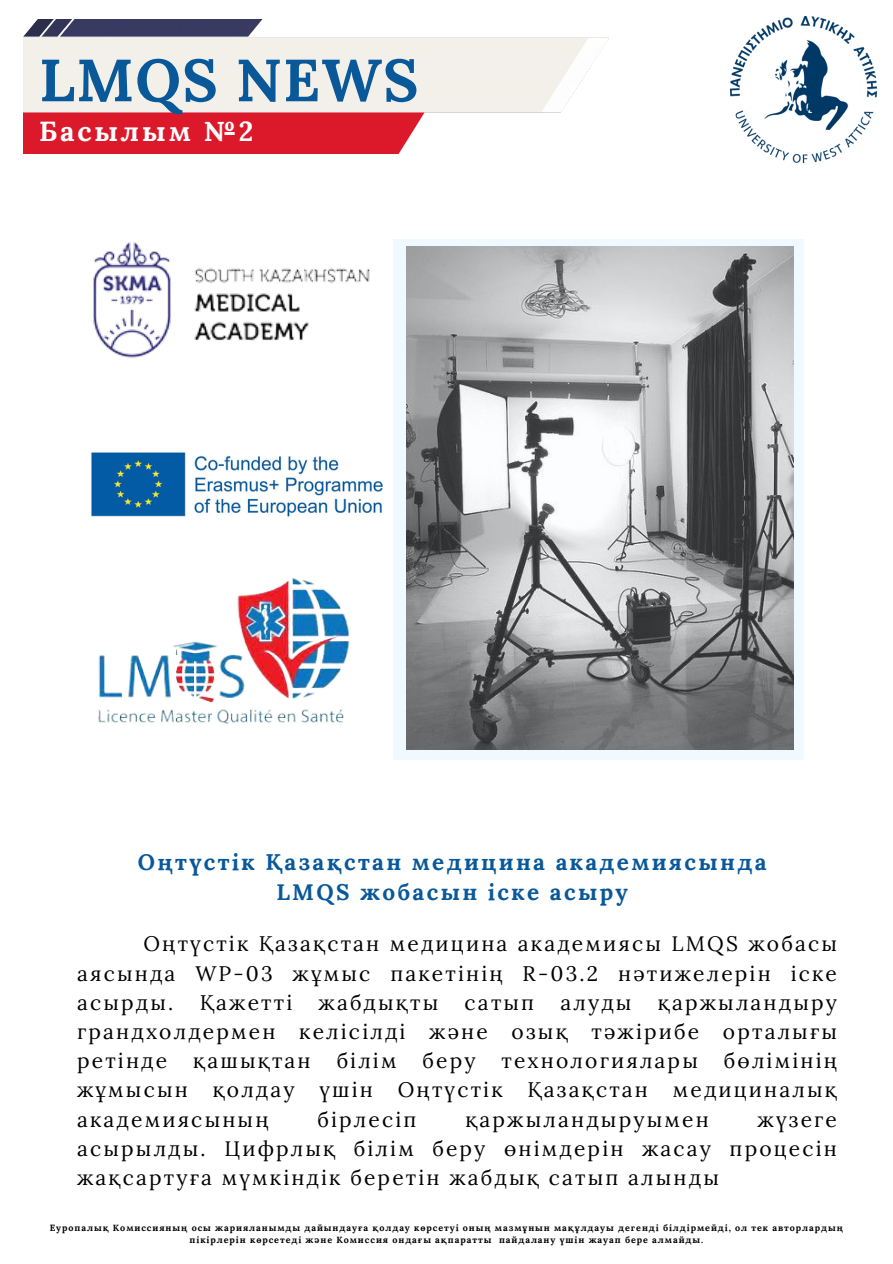
<style>
.page{position:relative;width:893px;height:1264px;background:#fff}
.page>*{position:absolute;margin:0;border:0;box-sizing:border-box;transform-origin:0 0}
.t1{font:700 59.4px "Lora";letter-spacing:.02em;color:#095899}
.t2{font:700 27.45px "Lora";letter-spacing:.105em;color:#fff}
.t3{font:700 22.5px/30.3px "Lora";letter-spacing:.105em;color:#095899;text-align:center}
.t4{font:21px/29.2px "Lora";letter-spacing:.105em;color:#000;text-align:justify}
.t5{font:700 9px/12px "Lora";letter-spacing:.105em;color:#000;text-align:center}
</style>
<div class="page">
<img style="left:24px;top:20px;width:584px;height:134px">
<img style="left:730px;top:16px;width:146px;height:147px">
<img style="left:91px;top:452px;width:292px;height:65px">
<div style="left:393px;top:239px;width:410px;height:520px;background:#f0f9ff"></div>
<img style="left:406px;top:247px;width:387px;height:502px">
<img style="left:98px;top:578px;width:252px;height:147px">
<img style="left:93px;top:242px;width:398px;height:118px">
<p class="t1" style="left:39px;top:41px;width:381px">LMQS NEWS</p>
<p class="t2" style="left:39px;top:114px;width:216px">Басылым №2</p>
<p class="t3" style="left:138px;top:846px;width:630px">Оңтүстік Қазақстан медицина академиясында<br>LMQS жобасын іске асыру</p>
<p class="t4" style="left:77px;top:928px;width:761px;text-indent:66px">Оңтүстік Қазақстан медицина академиясы LMQS жобасы аясында WP-03 жұмыс пакетінің R-03.2 нәтижелерін іске асырды.</p>
<p class="t4" style="left:200px;top:987px;width:94px">Қажетті</p>
<p class="t4" style="left:318px;top:987px;width:121px">жабдықты</p>
<p class="t4" style="left:464px;top:987px;width:71px">сатып</p>
<p class="t4" style="left:560px;top:987px;width:72px">алуды</p>
<p class="t4" style="left:77px;top:987px;width:761px;text-indent:580px">қаржыландыру грандхолдермен келісілді және озық тәжірибе орталығы ретінде қашықтан білім беру технологиялары бөлімінің жұмысын қолдау үшін Оңтүстік Қазақстан медициналық академиясының</p>
<p class="t4" style="left:317px;top:1104px;width:100px">бірлесіп</p>
<p class="t4" style="left:465px;top:1104px;width:245px">қаржыландыруымен</p>
<p class="t4" style="left:77px;top:1104px;width:761px;text-indent:680px">жүзеге асырылды. Цифрлық білім беру өнімдерін жасау процесін жақсартуға мүмкіндік беретін жабдық сатып алынды</p>
<p class="t5" style="left:50px;top:1221px;width:794px">Еуропалық Комиссияның осы жарияланымды дайындауға қолдау көрсетуі оның мазмұнын мақұлдауы дегенді білдірмейді, ол тек авторлардың пікірлерін көрсетеді және Комиссия ондағы ақпаратты пайдалану үшін жауап бере алмайды.</p>
</div>
